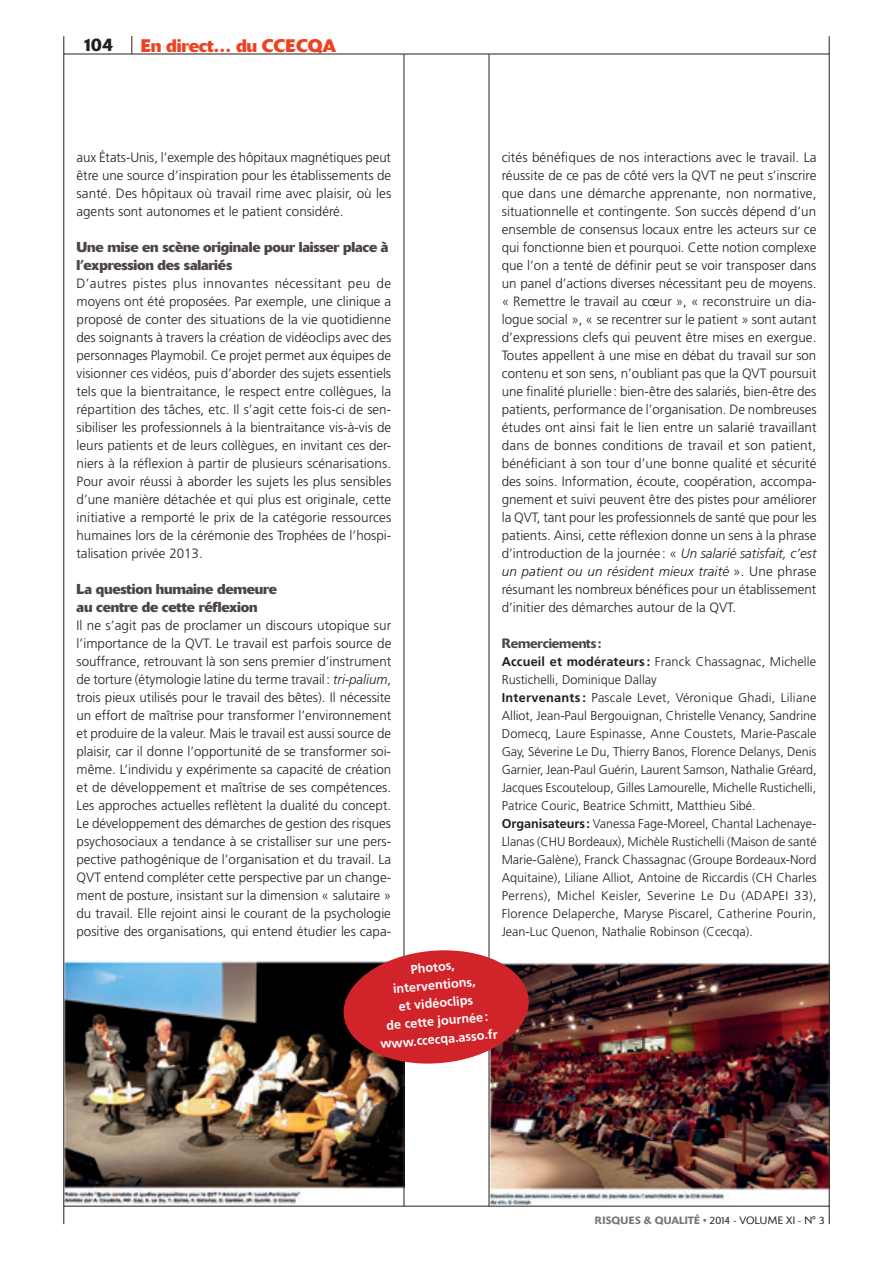
<style>
.page{position:relative;width:893px;height:1263px;background:#fff}
.page>*{position:absolute;margin:0;border:0;box-sizing:border-box;transform-origin:0 0}
.t1{font:700 18px "Delta";letter-spacing:-.015em;color:#ef4122}
.t2{font:500 18px "Delta";color:#231f20}
.t3{font:700 14.25px/18px "Delta";letter-spacing:-.01em;color:#4e4547}
.t4{font:300 13.5px/18px "Frutiger LT Std";color:#231f20;text-align:justify}
.t5{font:500 13.5px "Delta";letter-spacing:-.01em;color:#4e4547}
.t6{font:300 12.75px/18px "Frutiger LT Std";color:#231f20}
.t7{font:700 12.75px/18px "Frutiger LT Std";color:#fff;text-align:center}
.t8{font:300 10.5px "Delta";color:#231f20}
.s1{font-style:italic}
.s2{font-weight:700}
.s3{font-weight:500;color:#76787b}
</style>
<div class="page">
<img style="left:65px;top:961px;width:339px;height:245px">
<img style="left:490px;top:963px;width:339px;height:243px">
<svg style="left:132px;top:36px;width:1px;height:18px"></svg>
<hr style="left:829px;top:54px;width:1px;height:1152px;background:#231f20">
<hr style="left:489px;top:54px;width:1px;height:1152px;background:#231f20">
<hr style="left:404px;top:54px;width:1px;height:1152px;background:#231f20">
<hr style="left:64px;top:54px;width:1px;height:1152px;background:#231f20">
<svg style="left:341px;top:946px;width:190px;height:121px;background:#bc3b40"></svg>
<h1 class="t2" style="left:82px;top:34px;width:33px">104</h1>
<h1 class="t1" style="left:141px;top:35px;width:197px">En direct… du CCECQA</h1>
<p class="t4" style="left:77px;top:149px;width:316px">aux États-Unis, l’exemple des hôpitaux magnétiques peut être une source d’inspiration pour les établissements de santé. Des hôpitaux où travail rime avec plaisir, où les agents sont autonomes et le patient considéré.</p>
<p class="t3" style="left:77px;top:238px;width:314px">Une mise en scène originale pour laisser place à l’expression des salariés</p>
<p class="t4" style="left:77px;top:275px;width:316px">D’autres pistes plus innovantes nécessitant peu de moyens ont été proposées. Par exemple, une clinique a proposé de conter des situations de la vie quotidienne des soignants à travers la création de vidéoclips avec des personnages Playmobil. Ce projet permet aux équipes de visionner ces vidéos, puis d’aborder des sujets essentiels tels que la bientraitance, le respect entre collègues, la répartition des tâches, etc. Il s’agit cette fois-ci de sen&shy;sibiliser les professionnels à la bientraitance vis-à-vis de leurs patients et de leurs collègues, en invitant ces der&shy;niers à la réflexion à partir de plusieurs scénarisations.<br>Pour avoir réussi à aborder les sujets les plus sensibles d’une manière détachée et qui plus est originale, cette initiative a remporté le prix de la catégorie ressources humaines lors de la cérémonie des Trophées de l’hospi&shy;talisation privée 2013.</p>
<p class="t3" style="left:77px;top:580px;width:202px">La question humaine demeure au centre de cette réflexion</p>
<p class="t4" style="left:77px;top:617px;width:316px">Il ne s’agit pas de proclamer un discours utopique sur l’importance de la QVT. Le travail est parfois source de souffrance, retrouvant là son sens premier d’instrument de torture (étymologie latine du terme travail: <span class="s1">tri-palium</span>, trois pieux utilisés pour le travail des bêtes). Il nécessite un effort de maîtrise pour transformer l’environnement et produire de la valeur. Mais le travail est aussi source de plaisir, car il donne l’opportunité de se transformer soi&shy;même. L’individu y expérimente sa capacité de création et de développement et maîtrise de ses compétences.<br>Les approches actuelles reflètent la dualité du concept.<br>Le développement des démarches de gestion des risques psychosociaux a tendance à se cristalliser sur une pers&shy;pective pathogénique de l’organisation et du travail. La QVT entend compléter cette perspective par un change&shy;ment de posture, insistant sur la dimension « salutaire » du travail. Elle rejoint ainsi le courant de la psychologie positive des organisations, qui entend étudier les capa-</p>
<p class="t4" style="left:502px;top:149px;width:316px">cités bénéfiques de nos interactions avec le travail. La réussite de ce pas de côté vers la QVT ne peut s’inscrire que dans une démarche apprenante, non normative, situationnelle et contingente. Son succès dépend d’un ensemble de consensus locaux entre les acteurs sur ce qui fonctionne bien et pourquoi. Cette notion complexe que l’on a tenté de définir peut se voir transposer dans un panel d’actions diverses nécessitant peu de moyens. « Remettre le travail au cœur », « reconstruire un dia&shy;logue social », « se recentrer sur le patient » sont autant d’expressions clefs qui peuvent être mises en exergue.<br>Toutes appellent à une mise en débat du travail sur son contenu et son sens, n’oubliant pas que la QVT poursuit une finalité plurielle: bien-être des salariés, bien-être des patients, performance de l’organisation. De nombreuses études ont ainsi fait le lien entre un salarié travaillant dans de bonnes conditions de travail et son patient, bénéficiant à son tour d’une bonne qualité et sécurité des soins. Information, écoute, coopération, accompa&shy;gnement et suivi peuvent être des pistes pour améliorer la QVT, tant pour les professionnels de santé que pour les patients. Ainsi, cette réflexion donne un sens à la phrase d’introduction de la journée: « <span class="s1">Un salarié satisfait, c’est un patient ou un résident mieux traité</span> ». Une phrase résumant les nombreux bénéfices pour un établissement d’initier des démarches autour de la QVT.</p>
<p class="t5" style="left:502px;top:635px;width:101px">Remerciements:</p>
<p class="t6" style="left:502px;top:653px;width:316px"><span class="s2">Accueil et modérateurs :</span> Franck Chassagnac, Michelle Rustichelli, Dominique Dallay<br><span class="s2">Intervenants :</span> Pascale Levet, Véronique Ghadi, Liliane Alliot, Jean-Paul Bergouignan, Christelle Venancy, Sandrine Domecq, Laure Espinasse, Anne Coustets, Marie-Pascale Gay, Séverine Le Du, Thierry Banos, Florence Delanys, Denis Garnier, Jean-Paul Guérin, Laurent Samson, Nathalie Gréard, Jacques Escouteloup, Gilles Lamourelle, Michelle Rustichelli, Patrice Couric, Beatrice Schmitt, Matthieu Sibé.<br><span class="s2">Organisateurs :</span> Vanessa Fage-Moreel, Chantal Lachenaye-Llanas (CHU Bordeaux), Michèle Rustichelli (Maison de santé Marie-Galène), Franck Chassagnac (Groupe Bordeaux-Nord Aquitaine), Liliane Alliot, Antoine de Riccardis (CH Charles Perrens), Michel Keisler, Severine Le Du (ADAPEI 33), Florence Delaperche, Maryse Piscarel, Catherine Pourin, Jean-Luc Quenon, Nathalie Robinson (Ccecqa).</p>
<p class="t7" style="left:373px;top:963px;width:119px;rotate:-5deg">Photos, interventions,<br>et vidéoclips<br>de cette journée: www.ccecqa.asso.fr</p>
<p class="t8" style="left:595px;top:1214px;width:231px"><span class="s3">RISQUES &amp; QUALITÉ •</span> 2014 - VOLUME XI - N° 3</p>
</div>
